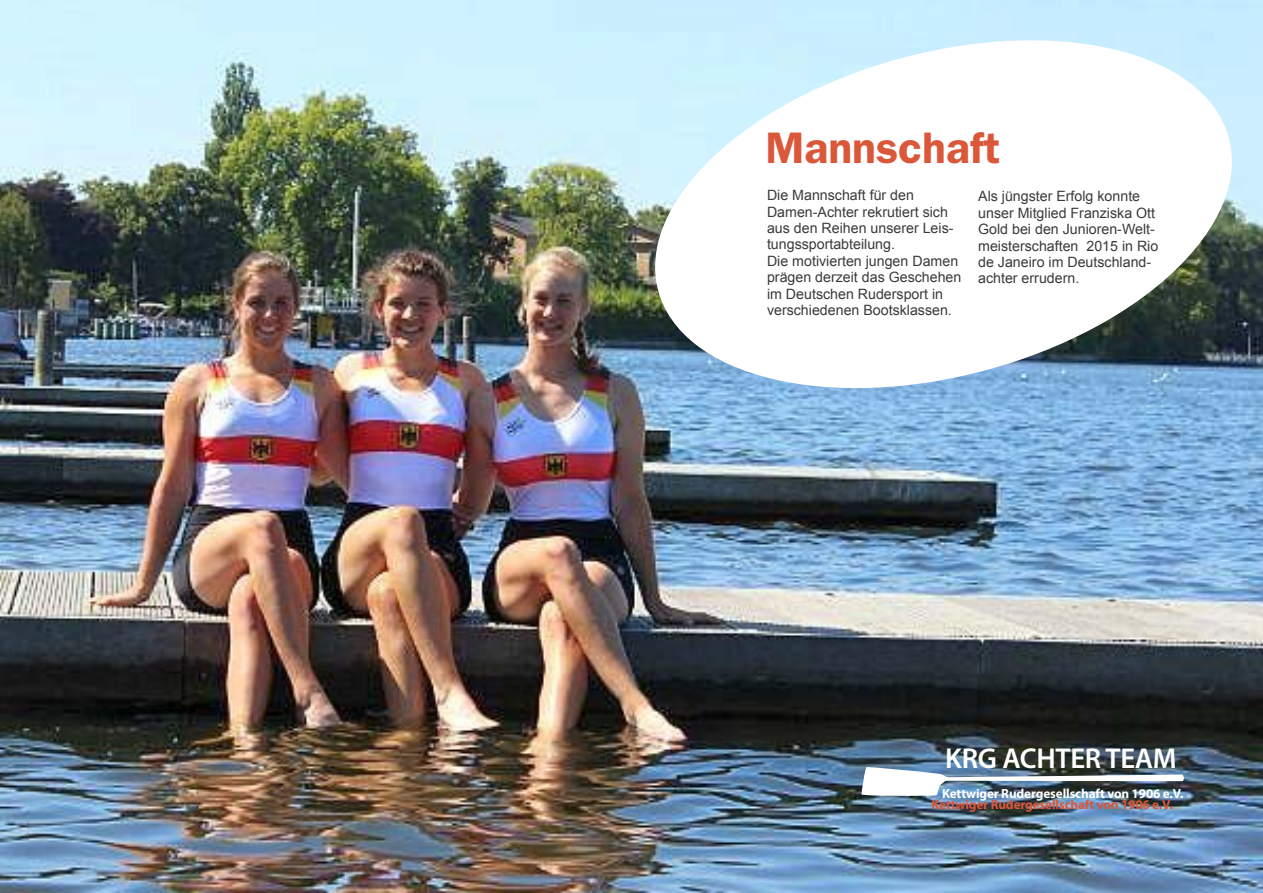
<style>
.page{position:relative;width:1263px;height:893px;background:#fff}
.page>*{position:absolute;margin:0;border:0;box-sizing:border-box;transform-origin:0 0}
.t1{font:600 44.25px "Franklin Gothic";color:#da573a}
.t2{font:600 28.8px "Myriad Pro";letter-spacing:-.01em;color:#fff}
.t3{font:14.25px/16.4px "Arial";color:#3a3a39}
.t4{font:700 13.2px "Myriad Pro";letter-spacing:-.01em;color:#da573a}
.t5{font:700 13.2px "Myriad Pro";letter-spacing:-.01em;color:#fff}
</style>
<div class="page">
<img style="left:0;top:0;width:1263px;height:893px">
<img style="left:861px;top:767px;width:324px;height:29px">
<svg style="left:635px;top:16px;width:617px;height:397px"></svg>
<h1 class="t1" style="left:765px;top:121px;width:236px">Mannschaft</h1>
<p class="t3" style="left:767px;top:187px;width:196px">Die Mannschaft für den<br>Damen-Achter rekrutiert sich aus den Reihen unserer Leis&shy;tungssportabteilung.<br>Die motivierten jungen Damen prägen derzeit das Geschehen im Deutschen Rudersport in verschiedenen Bootsklassen.</p>
<p class="t3" style="left:978px;top:188px;width:182px">Als jüngster Erfolg konnte unser Mitglied Franziska Ott<br>Gold bei den Junioren-Welt&shy;meisterschaften 2015 in Rio de Janeiro im Deutschland&shy;achter errudern.</p>
<h2 class="t2" style="left:945px;top:739px;width:233px">KRG ACHTER TEAM</h2>
<p class="t5" style="left:942px;top:785px;width:243px">Kettwiger Rudergesellschaft von 1906 e.V.</p>
<p class="t4" style="left:931px;top:795px;width:243px">Kettwiger Rudergesellschaft von 1906 e.V.</p>
</div>
